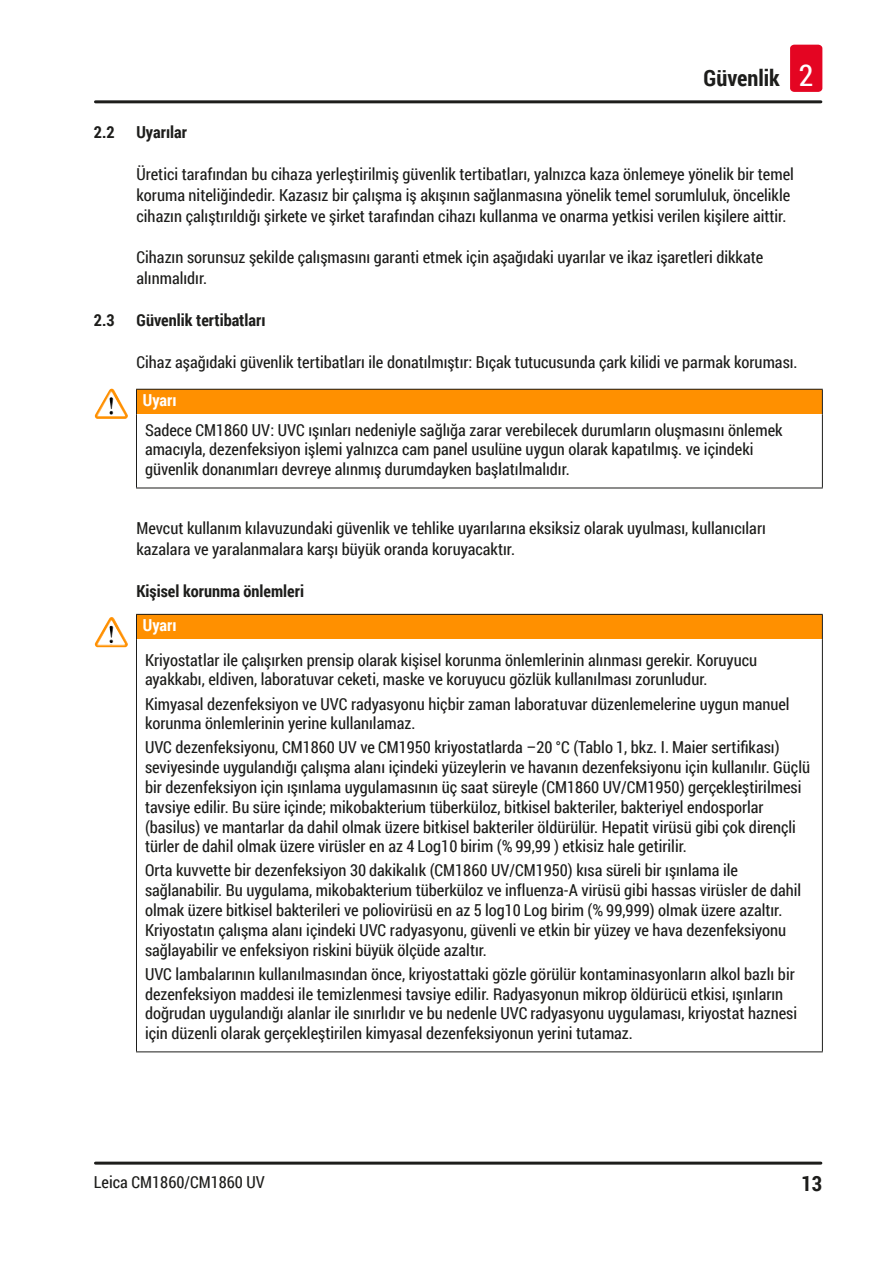
<style>
.page{position:relative;width:893px;height:1263px;background:#fff}
.page>*{position:absolute;margin:0;border:0;box-sizing:border-box;transform-origin:0 0}
.t1{font:700 22.5px "Roboto Condensed";color:#1d1d1b}
.t2{font:700 21px "Roboto Condensed";color:#1d1d1b}
.Source_of_danger{font:16.5px/19.8px "Roboto Condensed";color:#1d1d1b}
.Description_text{font:16.5px/20.9px "Roboto Condensed";color:#1d1d1b}
.Subheading{font:700 16.5px "Roboto Condensed";color:#1d1d1b}
.Signalword__no_use_a{font:700 16.5px "Roboto Condensed";color:#fff}
.s1{font-weight:400;font-size:30px;color:#fff}
</style>
<div class="page">
<hr style="left:95px;top:100px;width:726px;height:3px;background:#1d1d1b">
<hr style="left:95px;top:1161px;width:726px;height:3px;background:#1d1d1b">
<div style="left:790px;top:45px;width:32px;height:47px;background:#e40522;border-radius:4px"></div>
<div style="left:136px;top:389px;width:686px;height:26px;background:#ff9000"></div>
<hr style="left:136px;top:415px;width:1px;height:73px;background:#1d1d1b">
<hr style="left:822px;top:415px;width:1px;height:73px;background:#1d1d1b">
<hr style="left:136px;top:488px;width:687px;height:1px;background:#1d1d1b">
<hr style="left:136px;top:389px;width:687px;height:1px;background:#1d1d1b">
<svg style="left:136px;top:390px;width:1px;height:25px"></svg>
<svg style="left:822px;top:390px;width:1px;height:25px"></svg>
<img style="left:97px;top:389px;width:14px;height:22px">
<div style="left:136px;top:614px;width:686px;height:26px;background:#ff9000"></div>
<hr style="left:136px;top:640px;width:1px;height:411px;background:#1d1d1b">
<hr style="left:822px;top:640px;width:1px;height:411px;background:#1d1d1b">
<hr style="left:136px;top:1051px;width:687px;height:1px;background:#1d1d1b">
<hr style="left:136px;top:614px;width:687px;height:1px;background:#1d1d1b">
<svg style="left:136px;top:615px;width:1px;height:25px"></svg>
<svg style="left:822px;top:615px;width:1px;height:25px"></svg>
<img style="left:97px;top:617px;width:14px;height:23px">
<h1 class="t1" style="left:703px;top:62px;width:112px">Güvenlik <span class="s1">2</span></h1>
<p class="Subheading" style="left:94px;top:121px;width:22px">2.2</p>
<p class="Subheading" style="left:136px;top:121px;width:52px">Uyarılar</p>
<p class="Description_text" style="left:136px;top:163px;width:659px">Üretici tarafından bu cihaza yerleştirilmiş güvenlik tertibatları, yalnızca kaza önlemeye yönelik bir temel koruma niteliğindedir. Kazasız bir çalışma iş akışının sağlanmasına yönelik temel sorumluluk, öncelikle cihazın çalıştırıldığı şirkete ve şirket tarafından cihazı kullanma ve onarma yetkisi verilen kişilere aittir.</p>
<p class="Description_text" style="left:136px;top:246px;width:628px">Cihazın sorunsuz şekilde çalışmasını garanti etmek için aşağıdaki uyarılar ve ikaz işaretleri dikkate alınmalıdır.</p>
<p class="Subheading" style="left:94px;top:308px;width:22px">2.3</p>
<p class="Subheading" style="left:136px;top:308px;width:131px">Güvenlik tertibatları</p>
<p class="Description_text" style="left:136px;top:351px;width:663px">Cihaz aşağıdaki güvenlik tertibatları ile donatılmıştır: Bıçak tutucusunda çark kilidi ve parmak koruması.</p>
<p class="Signalword__no_use_a" style="left:143px;top:388px;width:35px">Uyarı</p>
<p class="Source_of_danger" style="left:145px;top:419px;width:639px">Sadece CM1860 UV: UVC ışınları nedeniyle sağlığa zarar verebilecek durumların oluşmasını önlemek amacıyla, dezenfeksiyon işlemi yalnızca cam panel usulüne uygun olarak kapatılmış. ve içindeki güvenlik donanımları devreye alınmış durumdayken başlatılmalıdır.</p>
<p class="Description_text" style="left:136px;top:518px;width:631px">Mevcut kullanım kılavuzundaki güvenlik ve tehlike uyarılarına eksiksiz olarak uyulması, kullanıcıları kazalara ve yaralanmalara karşı büyük oranda koruyacaktır.</p>
<p class="Subheading" style="left:136px;top:579px;width:169px">Kişisel korunma önlemleri</p>
<p class="Signalword__no_use_a" style="left:143px;top:613px;width:35px">Uyarı</p>
<p class="Source_of_danger" style="left:145px;top:649px;width:614px">Kriyostatlar ile çalışırken prensip olarak kişisel korunma önlemlerinin alınması gerekir. Koruyucu ayakkabı, eldiven, laboratuvar ceketi, maske ve koruyucu gözlük kullanılması zorunludur.</p>
<p class="Source_of_danger" style="left:145px;top:693px;width:646px">Kimyasal dezenfeksiyon ve UVC radyasyonu hiçbir zaman laboratuvar düzenlemelerine uygun manuel korunma önlemlerinin yerine kullanılamaz.</p>
<p class="Source_of_danger" style="left:145px;top:737px;width:667px">UVC dezenfeksiyonu, CM1860 UV ve CM1950 kriyostatlarda –20 °C (Tablo 1, bkz. I. Maier sertifikası) seviyesinde uygulandığı çalışma alanı içindeki yüzeylerin ve havanın dezenfeksiyonu için kullanılır. Güçlü bir dezenfeksiyon için ışınlama uygulamasının üç saat süreyle (CM1860 UV/CM1950) gerçekleştirilmesi tavsiye edilir. Bu süre içinde; mikobakterium tüberküloz, bitkisel bakteriler, bakteriyel endosporlar (basilus) ve mantarlar da dahil olmak üzere bitkisel bakteriler öldürülür. Hepatit virüsü gibi çok dirençli türler de dahil olmak üzere virüsler en az 4 Log10 birim (% 99,99 ) etkisiz hale getirilir.</p>
<p class="Source_of_danger" style="left:145px;top:860px;width:658px">Orta kuvvette bir dezenfeksiyon 30 dakikalık (CM1860 UV/CM1950) kısa süreli bir ışınlama ile sağlanabilir. Bu uygulama, mikobakterium tüberküloz ve influenza-A virüsü gibi hassas virüsler de dahil olmak üzere bitkisel bakterileri ve poliovirüsü en az 5 log10 Log birim (% 99,999) olmak üzere azaltır.<br>Kriyostatın çalışma alanı içindeki UVC radyasyonu, güvenli ve etkin bir yüzey ve hava dezenfeksiyonu sağlayabilir ve enfeksiyon riskini büyük ölçüde azaltır.</p>
<p class="Source_of_danger" style="left:145px;top:963px;width:654px">UVC lambalarının kullanılmasından önce, kriyostattaki gözle görülür kontaminasyonların alkol bazlı bir dezenfeksiyon maddesi ile temizlenmesi tavsiye edilir. Radyasyonun mikrop öldürücü etkisi, ışınların doğrudan uygulandığı alanlar ile sınırlıdır ve bu nedenle UVC radyasyonu uygulaması, kriyostat haznesi için düzenli olarak gerçekleştirilen kimyasal dezenfeksiyonun yerini tutamaz.</p>
<p class="Source_of_danger" style="left:94px;top:1171px;width:172px">Leica CM1860/CM1860 UV</p>
<p class="t2" style="left:801px;top:1169px;width:22px">13</p>
</div>
